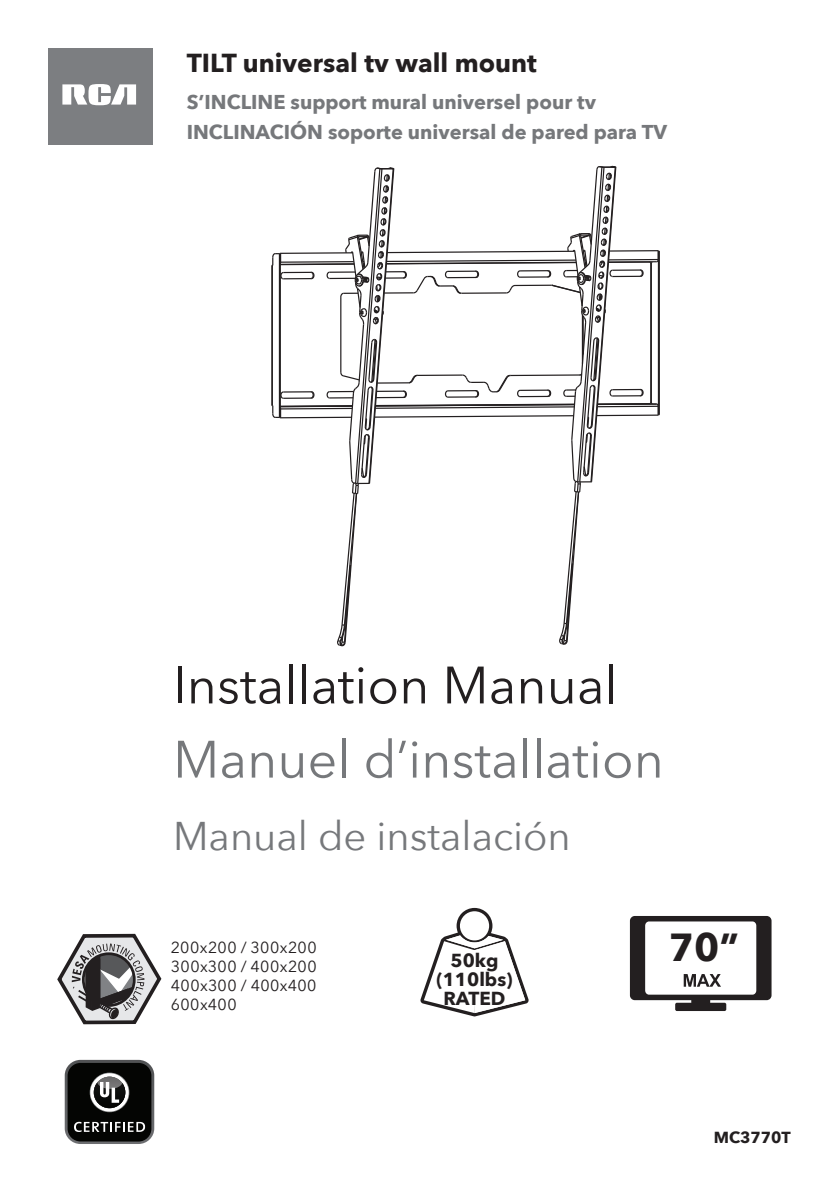
<style>
.page{position:relative;width:840px;height:1191px;background:#fff}
.page>*{position:absolute;margin:0;border:0;box-sizing:border-box;transform-origin:0 0}
.t1{font:52px "Avenir Next";color:#76787b}
.t2{font:52px "Avenir Next";color:#231f20}
.t3{font:40px "Avenir Next";color:#76787b}
.t4{font:700 39px "Avenir Next";color:#231f20}
.t5{font:700 26px "Avenir Next";color:#231f20}
.t6{font:700 20px/29.6px "Avenir Next";color:#76787b}
.t7{font:700 18.8px/18.8px "Avenir Next";color:#231f20;text-align:center}
.t8{font:16px/19.2px "Avenir Next";letter-spacing:.03em;color:#231f20;text-align:justify}
.t9{font:700 16px "Avenir Next";color:#231f20}
</style>
<div class="page">
<div style="left:48px;top:48px;width:104px;height:96px;background:#7c7e81"></div>
<svg style="left:62px;top:84px;width:74px;height:21px"></svg>
<svg style="left:57px;top:933px;width:105px;height:92px"></svg>
<div style="left:629px;top:916px;width:142px;height:84px;background:#231f20;border-radius:5px"></div>
<div style="left:644px;top:921px;width:111px;height:73px;background:#fff;border-radius:4px"></div>
<div style="left:674px;top:1002px;width:51px;height:9px;background:#231f20;border-radius:2px"></div>
<svg style="left:690px;top:1000px;width:19px;height:3px"></svg>
<svg style="left:683px;top:974px;width:37px;height:12px"></svg>
<svg style="left:420px;top:908px;width:108px;height:108px"></svg>
<hr style="left:271px;top:265px;width:2px;height:140px;background:#231f20">
<hr style="left:279px;top:254px;width:2px;height:163px;background:#231f20">
<hr style="left:280px;top:417px;width:71px;height:1px;background:#231f20">
<hr style="left:280px;top:408px;width:72px;height:1px;background:#231f20">
<hr style="left:280px;top:405px;width:72px;height:2px;background:#231f20">
<hr style="left:280px;top:263px;width:74px;height:2px;background:#231f20">
<hr style="left:280px;top:261px;width:74px;height:2px;background:#231f20">
<hr style="left:280px;top:252px;width:72px;height:2px;background:#231f20">
<svg style="left:271px;top:390px;width:44px;height:29px"></svg>
<svg style="left:271px;top:252px;width:44px;height:28px"></svg>
<svg style="left:326px;top:165px;width:333px;height:482px"></svg>
<svg style="left:65px;top:1059px;width:89px;height:85px"></svg>
<div style="left:68px;top:1063px;width:83px;height:78px;background:#040503;border-radius:13px"></div>
<svg style="left:74px;top:1121px;width:71px;height:11px"></svg>
<svg style="left:90px;top:1072px;width:39px;height:40px"></svg>
<h3 class="t5" style="left:187px;top:40px;width:351px">TILT universal tv wall mount</h3>
<p class="t6" style="left:187px;top:87px;width:481px">S’INCLINE support mural universel pour tv<br>INCLINACIÓN soporte universal de pared para TV</p>
<h1 class="t2" style="left:173px;top:641px;width:446px">Installation Manual</h1>
<h1 class="t1" style="left:173px;top:715px;width:492px">Manuel d’installation</h1>
<h2 class="t3" style="left:173px;top:802px;width:399px">Manual de instalación</h2>
<p class="t8" style="left:171px;top:936px;width:147px">200x200 / 300x200<br>300x300 / 400x200<br>400x300 / 400x400<br>600x400</p>
<p class="t7" style="left:450px;top:951px;width:49px">50kg</p>
<p class="t7" style="left:436px;top:969px;width:78px">(110lbs)<br>RATED</p>
<h3 class="t4" style="left:668px;top:913px;width:72px">70”</h3>
<p class="t9" style="left:713px;top:1123px;width:79px">MC3770T</p>
</div>
